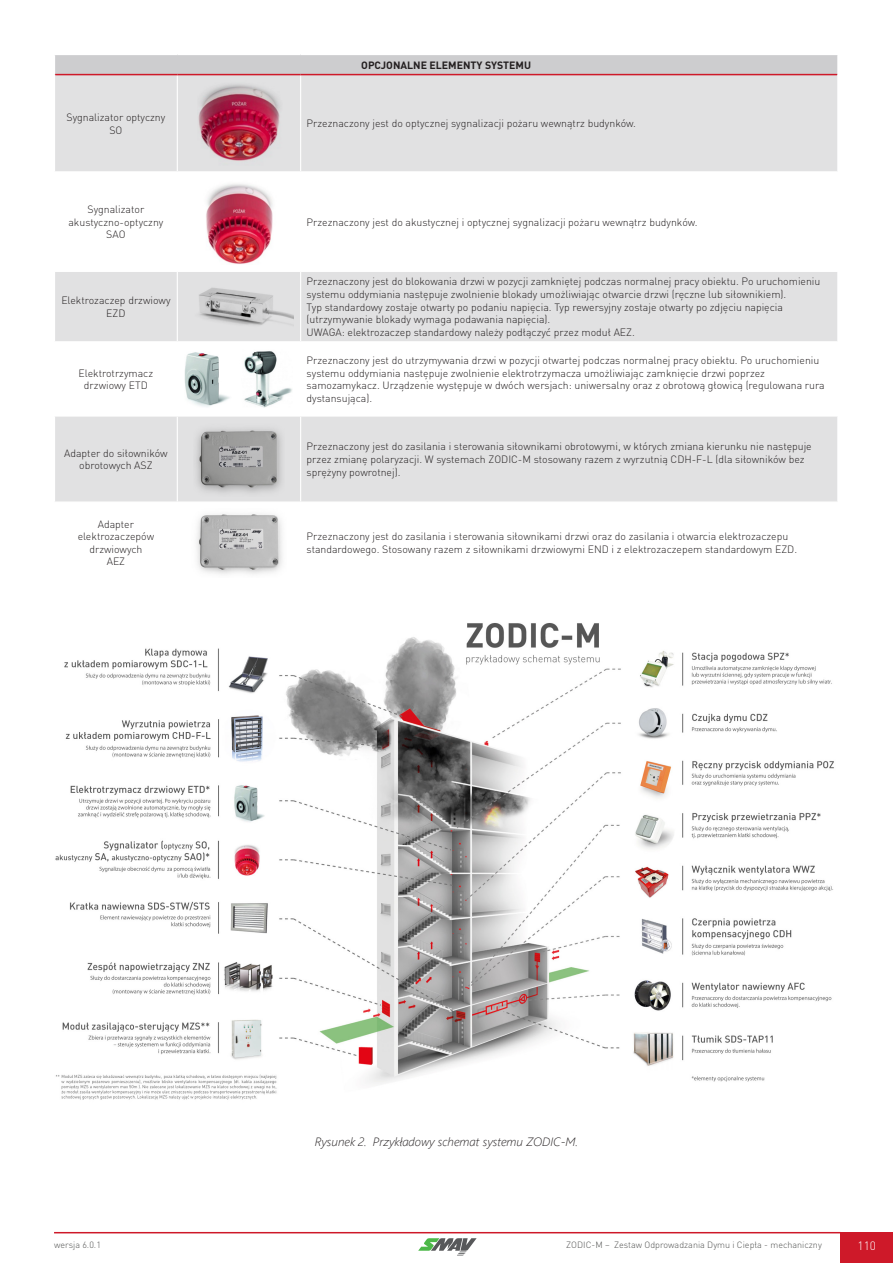
<style>
.page{position:relative;width:893px;height:1263px;background:#fff}
.page>*{position:absolute;margin:0;border:0;box-sizing:border-box;transform-origin:0 0}
.t1{font:italic 300 12px "Segoe UI";color:#231f20}
.t2{font:300 12px "DIN Pro";color:#fff}
.tresc_light_czarny_s{font:300 10.5px/12.6px "DIN Pro";color:#231f20;text-align:center}
.naglowek_bold_czarny{font:700 10.5px "DIN Pro";color:#231f20}
.t3{font:300 9px "DIN Pro";color:#515251}
</style>
<div class="page">
<div style="left:841px;top:1232px;width:52px;height:31px;background:#ce1929"></div>
<hr style="left:54px;top:1232px;width:787px;height:1px;background:#ce1929">
<svg style="left:418px;top:1238px;width:59px;height:17px"></svg>
<div style="left:55px;top:55px;width:783px;height:20px;background:#cdcdcf"></div>
<div style="left:55px;top:75px;width:782px;height:96px;background:#e1e1e2"></div>
<svg style="left:55px;top:272px;width:782px;height:229px;fill:#e1e1e2"></svg>
<svg style="left:837px;top:55px;width:1px;height:20px"></svg>
<hr style="left:177px;top:75px;width:1px;height:96px;background:#fff">
<hr style="left:300px;top:75px;width:1px;height:96px;background:#fff">
<hr style="left:177px;top:272px;width:1px;height:69px;background:#fff">
<hr style="left:300px;top:272px;width:1px;height:69px;background:#fff">
<hr style="left:54px;top:341px;width:123px;height:1px;background:#fff">
<hr style="left:177px;top:341px;width:124px;height:1px;background:#fff">
<hr style="left:177px;top:342px;width:1px;height:73px;background:#fff">
<hr style="left:301px;top:341px;width:537px;height:1px;background:#fff">
<hr style="left:300px;top:342px;width:1px;height:73px;background:#fff">
<hr style="left:54px;top:415px;width:123px;height:2px;background:#fff">
<hr style="left:177px;top:415px;width:124px;height:2px;background:#fff">
<hr style="left:177px;top:417px;width:1px;height:84px;background:#fff">
<hr style="left:301px;top:415px;width:537px;height:2px;background:#fff">
<hr style="left:300px;top:417px;width:1px;height:84px;background:#fff">
<hr style="left:55px;top:74px;width:122px;height:1px;background:#ce1929">
<hr style="left:177px;top:74px;width:124px;height:1px;background:#ce1929">
<hr style="left:301px;top:74px;width:536px;height:1px;background:#ce1929">
<img style="left:198px;top:81px;width:85px;height:85px">
<img style="left:206px;top:183px;width:67px;height:81px">
<div style="left:187px;top:285px;width:107px;height:43px;background:#e1e1e2"></div>
<img style="left:199px;top:288px;width:95px;height:37px">
<img style="left:185px;top:349px;width:108px;height:59px">
<img style="left:193px;top:422px;width:92px;height:74px">
<img style="left:196px;top:514px;width:86px;height:60px">
<img style="left:55px;top:623px;width:779px;height:477px">
<p class="tresc_light_czarny_s" style="left:67px;top:111px;width:100px">Sygnalizator optyczny</p>
<p class="tresc_light_czarny_s" style="left:109px;top:123px;width:15px">SO</p>
<p class="tresc_light_czarny_s" style="left:68px;top:203px;width:96px">Sygnalizator akustyczno-optyczny</p>
<p class="tresc_light_czarny_s" style="left:106px;top:228px;width:21px">SAO</p>
<p class="tresc_light_czarny_s" style="left:61px;top:294px;width:111px">Elektrozaczep drzwiowy</p>
<p class="tresc_light_czarny_s" style="left:106px;top:306px;width:21px">EZD</p>
<p class="tresc_light_czarny_s" style="left:79px;top:366px;width:76px">Elektrotrzymacz drzwiowy ETD</p>
<p class="naglowek_bold_czarny" style="left:361px;top:58px;width:171px">OPCJONALNE ELEMENTY SYSTEMU</p>
<p class="tresc_light_czarny_s" style="left:307px;top:117px;width:331px">Przeznaczony jest do optycznej sygnalizacji pożaru wewnątrz budynków.</p>
<p class="tresc_light_czarny_s" style="left:307px;top:215px;width:392px">Przeznaczony jest do akustycznej i optycznej sygnalizacji pożaru wewnątrz budynków.</p>
<p class="tresc_light_czarny_s" style="left:307px;top:275px;width:515px;text-align:left">Przeznaczony jest do blokowania drzwi w pozycji zamkniętej podczas normalnej pracy obiektu. Po uruchomieniu systemu oddymiania następuje zwolnienie blokady umożliwiając otwarcie drzwi (ręczne lub siłownikiem).<br>Typ standardowy zostaje otwarty po podaniu napięcia. Typ rewersyjny zostaje otwarty po zdjęciu napięcia (utrzymywanie blokady wymaga podawania napięcia).</p>
<p class="tresc_light_czarny_s" style="left:307px;top:325px;width:330px">UWAGA: elektrozaczep standardowy należy podłączyć przez moduł AEZ.</p>
<p class="tresc_light_czarny_s" style="left:307px;top:353px;width:520px;text-align:left">Przeznaczony jest do utrzymywania drzwi w pozycji otwartej podczas normalnej pracy obiektu. Po uruchomieniu systemu oddymiania następuje zwolnienie elektrotrzymacza umożliwiając zamknięcie drzwi poprzez samozamykacz. Urządzenie występuje w dwóch wersjach: uniwersalny oraz z obrotową głowicą (regulowana rura dystansująca).</p>
<p class="tresc_light_czarny_s" style="left:64px;top:446px;width:105px">Adapter do siłowników obrotowych ASZ</p>
<p class="tresc_light_czarny_s" style="left:307px;top:440px;width:507px;text-align:left">Przeznaczony jest do zasilania i sterowania siłownikami obrotowymi, w których zmiana kierunku nie następuje przez zmianę polaryzacji. W systemach ZODIC-M stosowany razem z wyrzutnią CDH-F-L (dla siłowników bez sprężyny powrotnej).</p>
<p class="tresc_light_czarny_s" style="left:78px;top:517px;width:78px">Adapter elektrozaczepów drzwiowych</p>
<p class="tresc_light_czarny_s" style="left:107px;top:555px;width:20px">AEZ</p>
<p class="tresc_light_czarny_s" style="left:307px;top:530px;width:492px;text-align:left">Przeznaczony jest do zasilania i sterowania siłownikami drzwi oraz do zasilania i otwarcia elektrozaczepu standardowego. Stosowany razem z siłownikami drzwiowymi END i z elektrozaczepem standardowym EZD.</p>
<p class="t1" style="left:315px;top:1133px;width:265px">Rysunek 2. Przykładowy schemat systemu ZODIC-M.</p>
<p class="t3" style="left:54px;top:1239px;width:48px">wersja 6.0.1</p>
<p class="t3" style="left:566px;top:1239px;width:257px">ZODIC-M – Zestaw Odprowadzania Dymu i Ciepła - mechaniczny</p>
<p class="t2" style="left:858px;top:1237px;width:20px">110</p>
</div>
